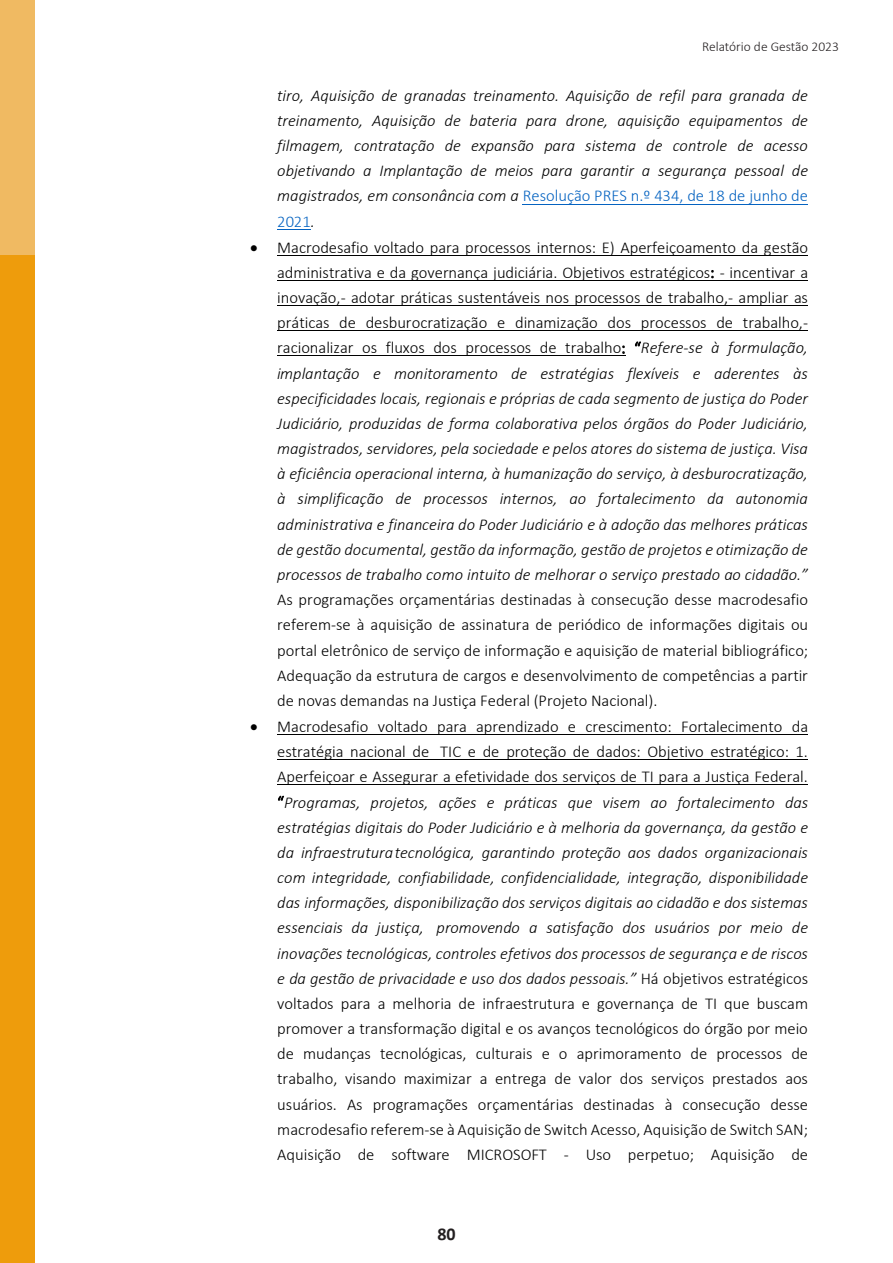
<style>
.page{position:relative;width:893px;height:1263px;background:#fff}
.page>*{position:absolute;margin:0;border:0;box-sizing:border-box;transform-origin:0 0}
.t1{font:700 18px "Calibri";color:#231f20}
.t2{font:300 16.5px/25.2px "Calibri";color:#000;text-align:justify}
.t3{font:italic 300 16.5px/25.2px "Calibri";color:#000;text-align:justify}
.t4{font:300 13.5px "Calibri";color:#231f20}
.s1{font-style:normal;color:#0563c1}
.s2{font-style:italic}
</style>
<div class="page">
<div style="left:0;top:0;width:34px;height:255px;background:#f0ba62"></div>
<div style="left:0;top:255px;width:34px;height:1008px;background:#ee9c0c"></div>
<hr style="left:523px;top:204px;width:285px;height:1px;background:#0563c1">
<hr style="left:277px;top:229px;width:34px;height:1px;background:#0563c1">
<hr style="left:277px;top:255px;width:531px;height:1px;background:#000">
<hr style="left:277px;top:280px;width:443px;height:1px;background:#000">
<hr style="left:720px;top:280px;width:88px;height:1px;background:#000">
<hr style="left:277px;top:305px;width:531px;height:1px;background:#000">
<hr style="left:277px;top:330px;width:531px;height:1px;background:#000">
<hr style="left:277px;top:356px;width:349px;height:1px;background:#000">
<hr style="left:277px;top:734px;width:531px;height:1px;background:#000">
<hr style="left:277px;top:759px;width:531px;height:1px;background:#000">
<hr style="left:277px;top:784px;width:531px;height:1px;background:#000">
<p class="t4" style="left:702px;top:38px;width:138px">Relatório de Gestão 2023</p>
<p class="t3" style="left:277px;top:82px;width:532px">tiro, Aquisição de granadas treinamento. Aquisição de refil para granada de treinamento, Aquisição de bateria para drone, aquisição equipamentos de filmagem, contratação de expansão para sistema de controle de acesso objetivando a Implantação de meios para garantir a segurança pessoal de magistrados, em consonância com a <span class="s1">Resolução PRES n.º 434, de 18 de junho de 2021</span>.</p>
<p class="t2" style="left:277px;top:234px;width:533px;text-indent:-27px">• Macrodesafio voltado para processos internos: E) Aperfeiçoamento da gestão administrativa e da governança judiciária. Objetivos estratégicos: - incentivar a inovação,- adotar práticas sustentáveis nos processos de trabalho,- ampliar as práticas de desburocratização e dinamização dos processos de trabalho,- racionalizar os fluxos dos processos de trabalho: “<span class="s2">Refere-se à formulação, implantação e monitoramento de estratégias flexíveis e aderentes às especificidades locais, regionais e próprias de cada segmento de justiça do Poder Judiciário, produzidas de forma colaborativa pelos órgãos do Poder Judiciário, magistrados, servidores, pela sociedade e pelos atores do sistema de justiça. Visa à eficiência operacional interna, à humanização do serviço, à desburocratização, à simplificação de processos internos, ao fortalecimento da autonomia administrativa e financeira do Poder Judiciário e à adoção das melhores práticas de gestão documental, gestão da informação, gestão de projetos e otimização de processos de trabalho com o intuito de melhorar o serviço prestado ao cidadão.” </span>As programações orçamentárias destinadas à consecução desse macrodesafio referem-se à aquisição de assinatura de periódico de informações digitais ou portal eletrônico de serviço de informação e aquisição de material bibliográfico; Adequação da estrutura de cargos e desenvolvimento de competências a partir de novas demandas na Justiça Federal (Projeto Nacional).</p>
<p class="t2" style="left:277px;top:714px;width:532px;text-indent:-27px">• Macrodesafio voltado para aprendizado e crescimento: Fortalecimento da estratégia nacional de TIC e de proteção de dados: Objetivo estratégico: 1.<br>Aperfeiçoar e Assegurar a efetividade dos serviços de TI para a Justiça Federal. “<span class="s2">Programas, projetos, ações e práticas que visem ao fortalecimento das estratégias digitais do Poder Judiciário e à melhoria da governança, da gestão e da infraestruturatecnológica, garantindo proteção aos dados organizacionais com integridade, confiabilidade, confidencialidade, integração, disponibilidade das informações, disponibilização dos serviços digitais ao cidadão e dos sistemas essenciais da justiça, promovendo a satisfação dos usuários por meio de inovações tecnológicas, controles efetivos dos processos de segurança e de riscos e da gestão de privacidade e uso dos dados pessoais.”</span> Há objetivos estratégicos voltados para a melhoria de infraestrutura e governança de TI que buscam promover a transformação digital e os avanços tecnológicos do órgão por meio de mudanças tecnológicas, culturais e o aprimoramento de processos de trabalho, visando maximizar a entrega de valor dos serviços prestados aos usuários. As programações orçamentárias destinadas à consecução desse macrodesafio referem-se à Aquisição de Switch Acesso, Aquisição de Switch SAN; Aquisição de software MICROSOFT - Uso perpetuo; Aquisição de</p>
<p class="t1" style="left:437px;top:1221px;width:20px">80</p>
</div>
